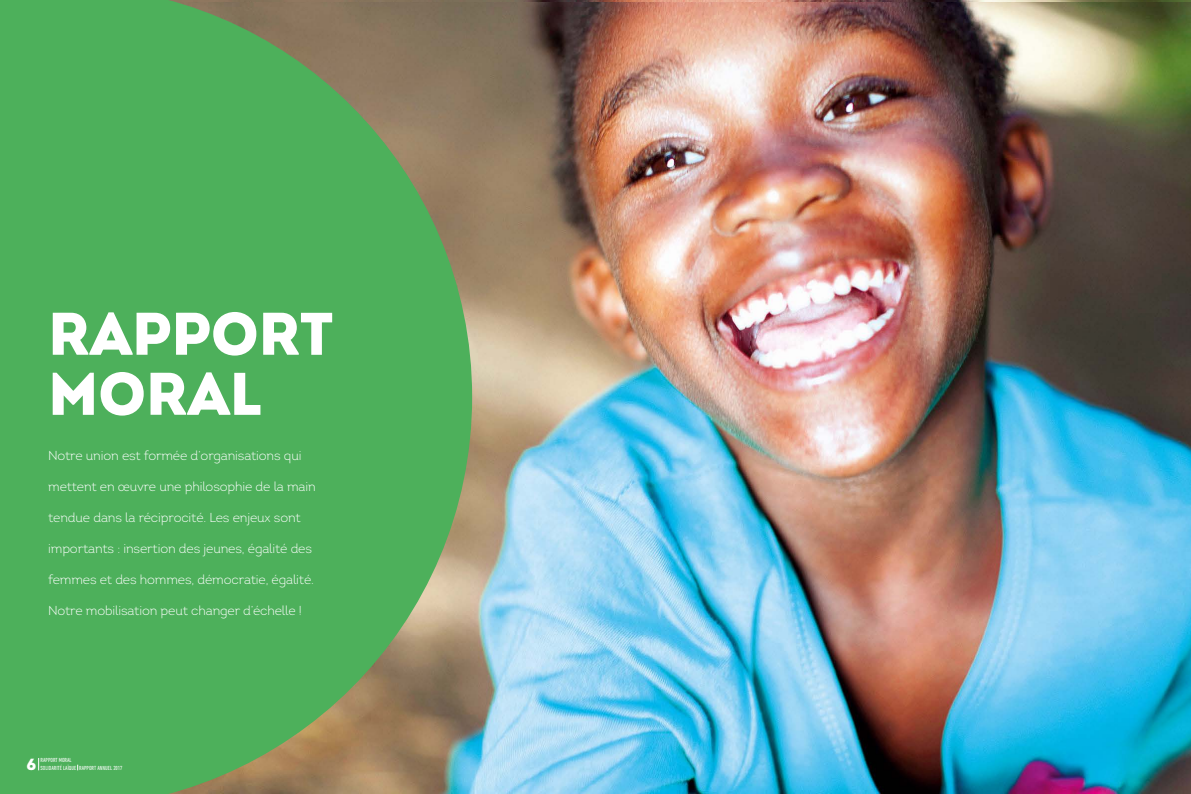
<style>
.page{position:relative;width:1191px;height:794px;background:#fff}
.page>*{position:absolute;margin:0;border:0;box-sizing:border-box;transform-origin:0 0}
.t1{font:900 60px/60px "Intro";color:#fff}
.t2{font:900 16px "Intro";color:#fff}
.t3{font:300 13px "Intro";letter-spacing:-.01em;color:#fff}
.t4{font:condensed 6px/7.2px "DIN Next LT Pro";color:#fff}
</style>
<div class="page">
<img style="left:472px;top:1px;width:719px;height:793px">
<img style="left:472px;top:0;width:719px;height:1px">
<svg style="left:0;top:0;width:472px;height:794px;background:#59a85c"></svg>
<svg style="left:38px;top:758px;width:1px;height:12px"></svg>
<h1 class="t1" style="left:48px;top:303px;width:287px">RAPPORT<br>MORAL</h1>
<p class="t3" style="left:48px;top:447px;width:255px">Notre union est formée d’organisations qui</p>
<p class="t3" style="left:48px;top:478px;width:269px">mettent en œuvre une philosophie de la main</p>
<p class="t3" style="left:48px;top:509px;width:254px">tendue dans la réciprocité. Les enjeux sont</p>
<p class="t3" style="left:48px;top:540px;width:265px">importants : insertion des jeunes, égalité des</p>
<p class="t3" style="left:48px;top:571px;width:267px">femmes et des hommes, démocratie, égalité.</p>
<p class="t3" style="left:48px;top:602px;width:255px">Notre mobilisation peut changer d’échelle !</p>
<p class="t2" style="left:27px;top:753px;width:11px">6</p>
<p class="t4" style="left:41px;top:756px;width:83px">RAPPORT MORAL<br>SOLIDARITÉ LAÏQUE RAPPORT ANNUEL 2017</p>
</div>
